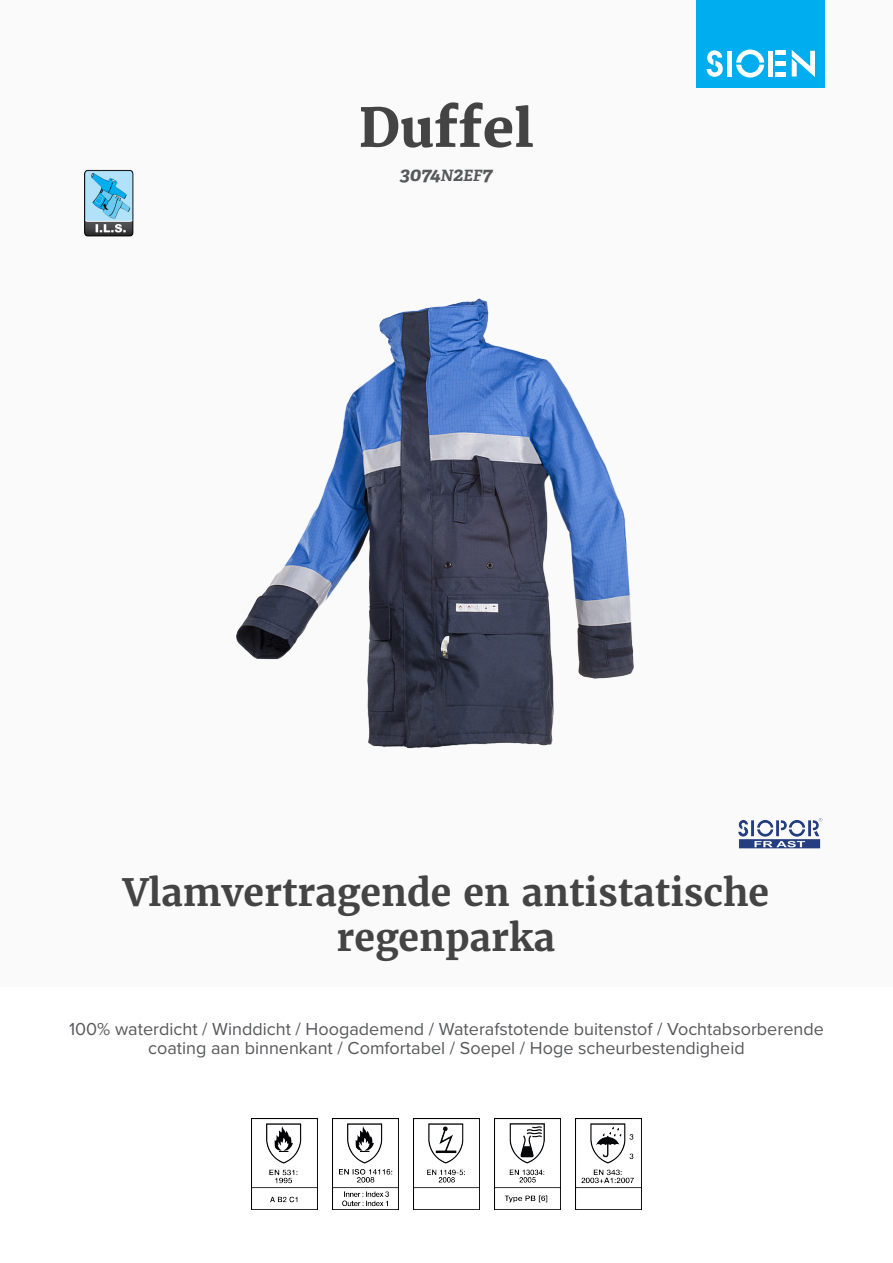
<style>
.page{position:relative;width:893px;height:1263px;background:#fff}
.page>*{position:absolute;margin:0;border:0;box-sizing:border-box;transform-origin:0 0}
.product_name{font:800 52.5px "Merriweather";color:#444}
.product_h2{font:700 37.5px/45px "Merriweather";color:#444;text-align:center}
.product_ref{font:italic 700 19.5px "Adelle PE";color:#57585a}
.product_description{font:18px/19.5px "Proxima Nova";color:#57585a;text-align:center}
.s1{font-size:15.6px}
</style>
<div class="page">
<div style="left:0;top:0;width:893px;height:986px;background:#fafafa"></div>
<div style="left:697px;top:0;width:128px;height:88px;background:#00aeef"></div>
<svg style="left:707px;top:50px;width:16px;height:27px"></svg>
<svg style="left:736px;top:50px;width:28px;height:28px"></svg>
<div style="left:727px;top:51px;width:5px;height:26px;background:#fff"></div>
<div style="left:768px;top:51px;width:5px;height:26px;background:#fff"></div>
<div style="left:775px;top:72px;width:11px;height:5px;background:#fff"></div>
<div style="left:775px;top:61px;width:11px;height:5px;background:#fff"></div>
<hr style="left:775px;top:51px;width:11px;height:4px;background:#fff">
<svg style="left:792px;top:50px;width:23px;height:27px"></svg>
<img style="left:84px;top:169px;width:50px;height:68px">
<img style="left:738px;top:817px;width:85px;height:32px">
<img style="left:251px;top:1118px;width:66px;height:92px">
<img style="left:332px;top:1118px;width:66px;height:92px">
<img style="left:413px;top:1118px;width:67px;height:92px">
<img style="left:494px;top:1118px;width:67px;height:92px">
<img style="left:576px;top:1118px;width:66px;height:92px">
<img style="left:236px;top:298px;width:398px;height:451px">
<p class="product_name" style="left:359px;top:98px;width:176px">Duffel</p>
<p class="product_ref" style="left:400px;top:160px;width:94px">3074<span class="s1">N</span>2<span class="s1">EF</span>7</p>
<p class="product_h2" style="left:123px;top:869px;width:648px">Vlamvertragende en antistatische regenparka</p>
<p class="product_description" style="left:69px;top:1018px;width:756px">100% waterdicht / Winddicht / Hoogademend / Waterafstotende buitenstof / Vochtabsorberende coating aan binnenkant / Comfortabel / Soepel / Hoge scheurbestendigheid</p>
</div>
